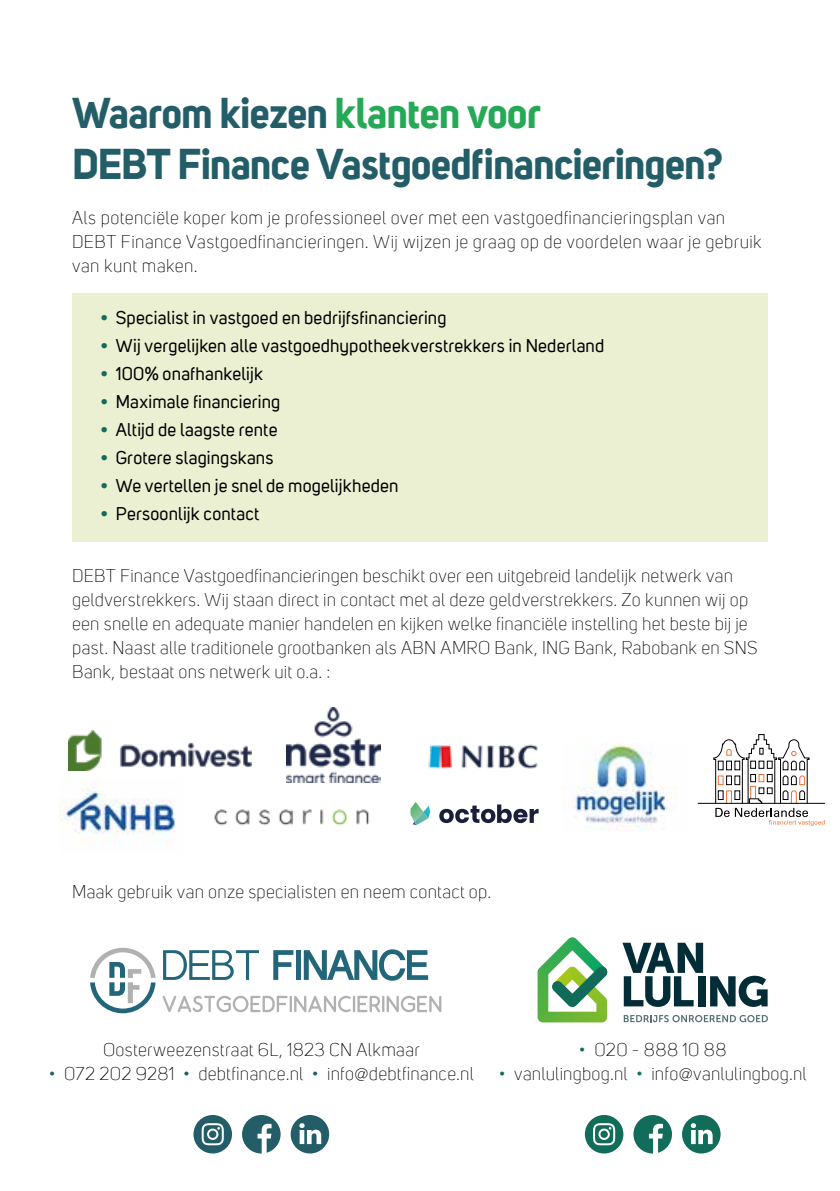
<style>
.page{position:relative;width:840px;height:1191px;background:#fff}
.page>*{position:absolute;margin:0;border:0;box-sizing:border-box;transform-origin:0 0}
.t1{font:700 42px/50.4px "Uni Sans";letter-spacing:-.025em;color:#225d68}
.t2{font:300 18px/24px "Uni Sans";letter-spacing:.02em;color:#000}
.t3{font:18px "Uni Sans";letter-spacing:.015em;color:#000}
.s1{color:#25a957}
.s2{color:#116d5a}
.s3{color:#225d68}
</style>
<div class="page">
<div style="left:72px;top:293px;width:695px;height:248px;background:#eaf0d1"></div>
<svg style="left:163px;top:950px;width:96px;height:30px"></svg>
<svg style="left:273px;top:950px;width:20px;height:30px"></svg>
<div style="left:296px;top:950px;width:5px;height:30px;background:#236579"></div>
<svg style="left:303px;top:949px;width:125px;height:31px"></svg>
<svg style="left:162px;top:995px;width:279px;height:17px"></svg>
<svg style="left:90px;top:947px;width:65px;height:66px"></svg>
<svg style="left:193px;top:1115px;width:39px;height:38px"></svg>
<svg style="left:242px;top:1115px;width:38px;height:38px"></svg>
<svg style="left:290px;top:1115px;width:39px;height:38px"></svg>
<svg style="left:584px;top:1115px;width:39px;height:38px"></svg>
<svg style="left:633px;top:1115px;width:38px;height:38px"></svg>
<svg style="left:682px;top:1115px;width:38px;height:38px"></svg>
<img style="left:68px;top:731px;width:183px;height:39px">
<img style="left:59px;top:778px;width:117px;height:67px">
<img style="left:214px;top:809px;width:155px;height:17px">
<img style="left:286px;top:707px;width:94px;height:75px">
<img style="left:428px;top:744px;width:110px;height:25px">
<svg style="left:412px;top:805px;width:18px;height:20px"></svg>
<img style="left:410px;top:802px;width:13px;height:20px">
<img style="left:414px;top:812px;width:14px;height:13px">
<svg style="left:439px;top:804px;width:99px;height:19px"></svg>
<svg style="left:712px;top:734px;width:112px;height:91px"></svg>
<hr style="left:697px;top:803px;width:127px;height:1px;background:#000">
<img style="left:562px;top:743px;width:114px;height:87px">
<svg style="left:622px;top:942px;width:80px;height:65px"></svg>
<div style="left:697px;top:976px;width:8px;height:30px;background:#022d37"></div>
<svg style="left:710px;top:975px;width:57px;height:32px"></svg>
<svg style="left:537px;top:937px;width:70px;height:85px"></svg>
<svg style="left:623px;top:1015px;width:144px;height:7px"></svg>
<h1 class="t1" style="left:72px;top:88px;width:652px">Waarom kiezen <span class="s1">klanten voor<br></span>DEBT Finance Vastgoedfinancieringen?</h1>
<p class="t2" style="left:72px;top:206px;width:690px">Als potenciële koper kom je professioneel over met een vastgoedfinancieringsplan van<br>DEBT Finance Vastgoedfinancieringen. Wij wijzen je graag op de voordelen waar je gebruik van kunt maken.</p>
<p class="t3" style="left:100px;top:307px;width:347px"><span class="s2">•</span> Specialist in vastgoed en bedrijfsfinanciering</p>
<p class="t3" style="left:100px;top:335px;width:505px"><span class="s2">•</span> Wij vergelijken alle vastgoedhypotheekverstrekkers in Nederland</p>
<p class="t3" style="left:100px;top:363px;width:164px"><span class="s2">•</span> 100% onafhankelijk</p>
<p class="t3" style="left:100px;top:391px;width:181px"><span class="s2">•</span> Maximale financiering</p>
<p class="t3" style="left:100px;top:419px;width:178px"><span class="s2">•</span> Altijd de laagste rente</p>
<p class="t3" style="left:100px;top:447px;width:174px"><span class="s2">•</span> Grotere slagingskans</p>
<p class="t3" style="left:100px;top:476px;width:299px"><span class="s2">•</span> We vertellen je snel de mogelijkheden</p>
<p class="t3" style="left:100px;top:504px;width:160px"><span class="s2">•</span> Persoonlijk contact</p>
<p class="t2" style="left:72px;top:564px;width:686px">DEBT Finance Vastgoedfinancieringen beschikt over een uitgebreid landelijk netwerk van geldverstrekkers. Wij staan direct in contact met al deze geldverstrekkers. Zo kunnen wij op een snelle en adequate manier handelen en kijken welke financiële instelling het beste bij je past. Naast alle traditionele grootbanken als ABN AMRO Bank, ING Bank, Rabobank en SNS Bank, bestaat ons netwerk uit o.a. :</p>
<p class="t2" style="left:72px;top:880px;width:420px">Maak gebruik van onze specialisten en neem contact op.</p>
<p class="t2" style="left:103px;top:1038px;width:318px">Oosterweezenstraat 6L, 1823 CN Alkmaar</p>
<p class="t2" style="left:49px;top:1062px;width:426px"><span class="s3">•</span> 072 202 9281 <span class="s3">•</span> debtfinance.nl <span class="s3">•</span> info@debtfinance.nl</p>
<p class="t2" style="left:578px;top:1038px;width:149px"><span class="s2">•</span> 020 - 888 10 88</p>
<p class="t2" style="left:498px;top:1062px;width:309px"><span class="s2">•</span> vanlulingbog.nl <span class="s2">•</span> info@vanlulingbog.nl</p>
</div>
